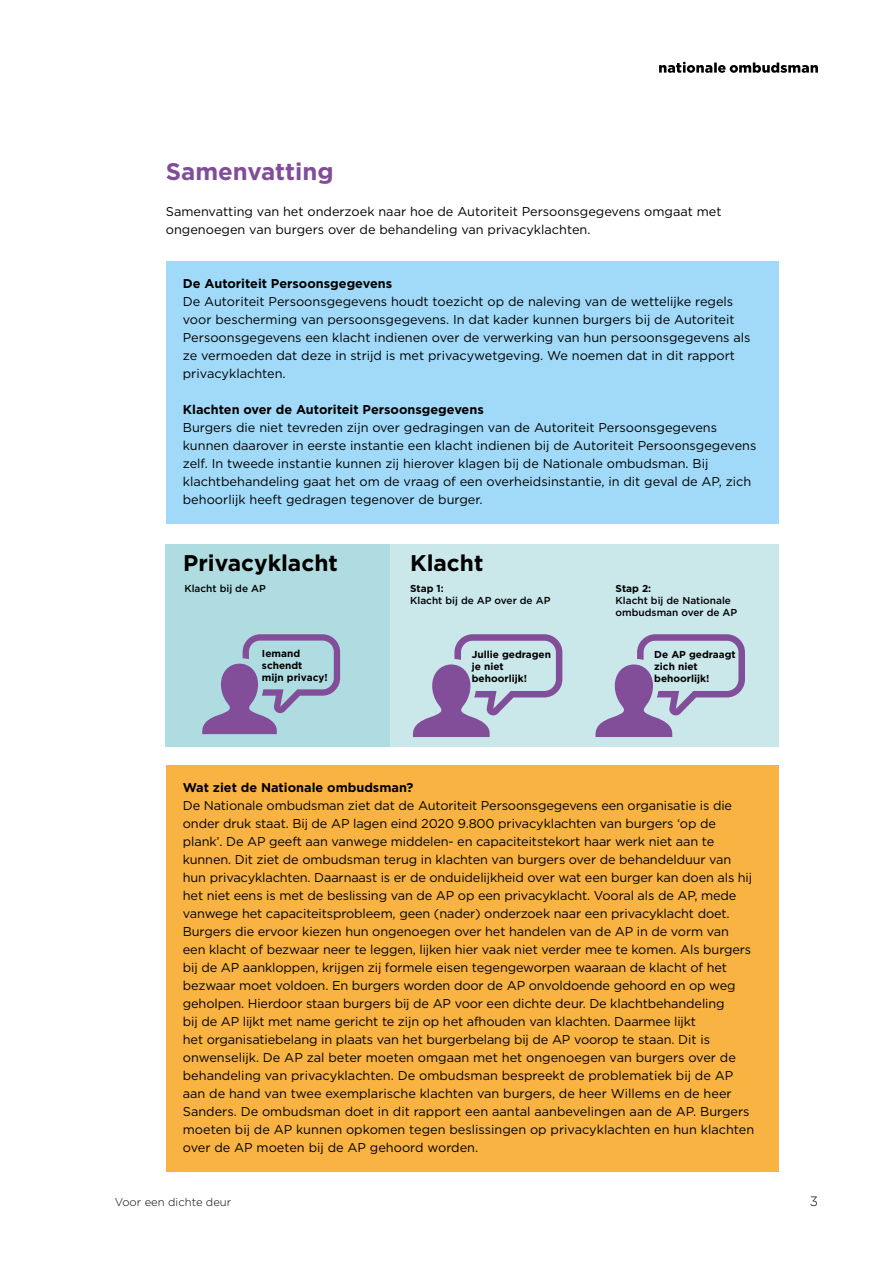
<style>
.page{position:relative;width:893px;height:1263px;background:#fff}
.page>*{position:absolute;margin:0;border:0;box-sizing:border-box;transform-origin:0 0}
.H2_01__Binnenwerk{font:700 24px "Gotham";color:#814d99}
.t1{font:22.65px "Gotham Bold 2";color:#000}
.t2{font:300 13.5px "Gotham";color:#000}
.P_08__Brood_kader{font:12.75px/18px "Gotham";letter-spacing:-.01em;color:#000}
.P_05__Binnenwerk_-_b{font:12.75px/18px "Gotham";color:#000}
.P_08__Kopje_kader{font:700 12.75px "Gotham";color:#000}
.t3{font:300 11.25px "Gotham";color:#000}
.t4{font:10.05px/12.1px "Gotham Bold 2";color:#000}
.t5{font:500 10.05px/12.1px "Gotham";color:#000}
</style>
<div class="page">
<svg style="left:659px;top:62px;width:159px;height:11px"></svg>
<div style="left:166px;top:261px;width:612px;height:47px;background:#a1daf8"></div>
<div style="left:166px;top:279px;width:612px;height:119px;background:#a1daf8"></div>
<div style="left:166px;top:387px;width:612px;height:47px;background:#a1daf8"></div>
<div style="left:166px;top:405px;width:612px;height:119px;background:#a1daf8"></div>
<div style="left:166px;top:765px;width:612px;height:47px;background:#f9b342"></div>
<div style="left:166px;top:783px;width:612px;height:389px;background:#f9b342"></div>
<div style="left:166px;top:544px;width:224px;height:202px;background:#afdce1"></div>
<div style="left:390px;top:544px;width:388px;height:202px;background:#cae7ea"></div>
<svg style="left:202px;top:634px;width:138px;height:100px"></svg>
<svg style="left:412px;top:634px;width:150px;height:103px"></svg>
<svg style="left:595px;top:634px;width:150px;height:103px"></svg>
<h2 class="H2_01__Binnenwerk" style="left:166px;top:156px;width:169px">Samenvatting</h2>
<p class="P_05__Binnenwerk_-_b" style="left:166px;top:202px;width:557px">Samenvatting van het onderzoek naar hoe de Autoriteit Persoonsgegevens omgaat met ongenoegen van burgers over de behandeling van privacyklachten.</p>
<p class="P_08__Kopje_kader" style="left:183px;top:275px;width:211px">De Autoriteit Persoonsgegevens</p>
<p class="P_08__Brood_kader" style="left:183px;top:292px;width:569px">De Autoriteit Persoonsgegevens houdt toezicht op de naleving van de wettelijke regels voor bescherming van persoonsgegevens. In dat kader kunnen burgers bij de Autoriteit Persoonsgegevens een klacht indienen over de verwerking van hun persoonsgegevens als ze vermoeden dat deze in strijd is met privacywetgeving. We noemen dat in dit rapport privacyklachten.</p>
<p class="P_08__Kopje_kader" style="left:183px;top:401px;width:302px">Klachten over de Autoriteit Persoonsgegevens</p>
<p class="P_08__Brood_kader" style="left:183px;top:418px;width:575px">Burgers die niet tevreden zijn over gedragingen van de Autoriteit Persoonsgegevens kunnen daarover in eerste instantie een klacht indienen bij de Autoriteit Persoonsgegevens zelf. In tweede instantie kunnen zij hierover klagen bij de Nationale ombudsman. Bij klachtbehandeling gaat het om de vraag of een overheidsinstantie, in dit geval de AP, zich behoorlijk heeft gedragen tegenover de burger.</p>
<h2 class="t1" style="left:183px;top:548px;width:156px">Privacyklacht</h2>
<p class="t5" style="left:184px;top:582px;width:83px">Klacht bij de AP</p>
<h2 class="t1" style="left:410px;top:548px;width:75px">Klacht</h2>
<p class="t4" style="left:410px;top:582px;width:35px">Stap 1:</p>
<p class="t5" style="left:410px;top:594px;width:142px">Klacht bij de AP over de AP</p>
<p class="t4" style="left:262px;top:647px;width:67px">Iemand schendt<br>mijn privacy!</p>
<p class="t4" style="left:472px;top:648px;width:81px">Jullie gedragen je niet behoorlijk!</p>
<p class="t4" style="left:616px;top:582px;width:37px">Stap 2:</p>
<p class="t5" style="left:616px;top:594px;width:123px">Klacht bij de Nationale ombudsman over de AP</p>
<p class="t4" style="left:654px;top:648px;width:83px">De AP gedraagt zich niet behoorlijk!</p>
<p class="P_08__Kopje_kader" style="left:183px;top:779px;width:232px">Wat ziet de Nationale ombudsman?</p>
<p class="P_08__Brood_kader" style="left:183px;top:796px;width:573px">De Nationale ombudsman ziet dat de Autoriteit Persoonsgegevens een organisatie is die onder druk staat. Bij de AP lagen eind 2020 9.800 privacyklachten van burgers ‘op de plank’. De AP geeft aan vanwege middelen- en capaciteitstekort haar werk niet aan te kunnen. Dit ziet de ombudsman terug in klachten van burgers over de behandelduur van hun privacyklachten. Daarnaast is er de onduidelijkheid over wat een burger kan doen als hij het niet eens is met de beslissing van de AP op een privacyklacht. Vooral als de AP, mede vanwege het capaciteitsprobleem, geen (nader) onderzoek naar een privacyklacht doet.<br>Burgers die ervoor kiezen hun ongenoegen over het handelen van de AP in de vorm van een klacht of bezwaar neer te leggen, lijken hier vaak niet verder mee te komen. Als burgers bij de AP aankloppen, krijgen zij formele eisen tegengeworpen waaraan de klacht of het bezwaar moet voldoen. En burgers worden door de AP onvoldoende gehoord en op weg geholpen. Hierdoor staan burgers bij de AP voor een dichte deur. De klachtbehandeling<br>bij de AP lijkt met name gericht te zijn op het afhouden van klachten. Daarmee lijkt<br>het organisatiebelang in plaats van het burgerbelang bij de AP voorop te staan. Dit is onwenselijk. De AP zal beter moeten omgaan met het ongenoegen van burgers over de behandeling van privacyklachten. De ombudsman bespreekt de problematiek bij de AP aan de hand van twee exemplarische klachten van burgers, de heer Willems en de heer Sanders. De ombudsman doet in dit rapport een aantal aanbevelingen aan de AP. Burgers moeten bij de AP kunnen opkomen tegen beslissingen op privacyklachten en hun klachten over de AP moeten bij de AP gehoord worden.</p>
<p class="t3" style="left:115px;top:1195px;width:118px">Voor een dichte deur</p>
<p class="t2" style="left:810px;top:1193px;width:10px">3</p>
</div>
